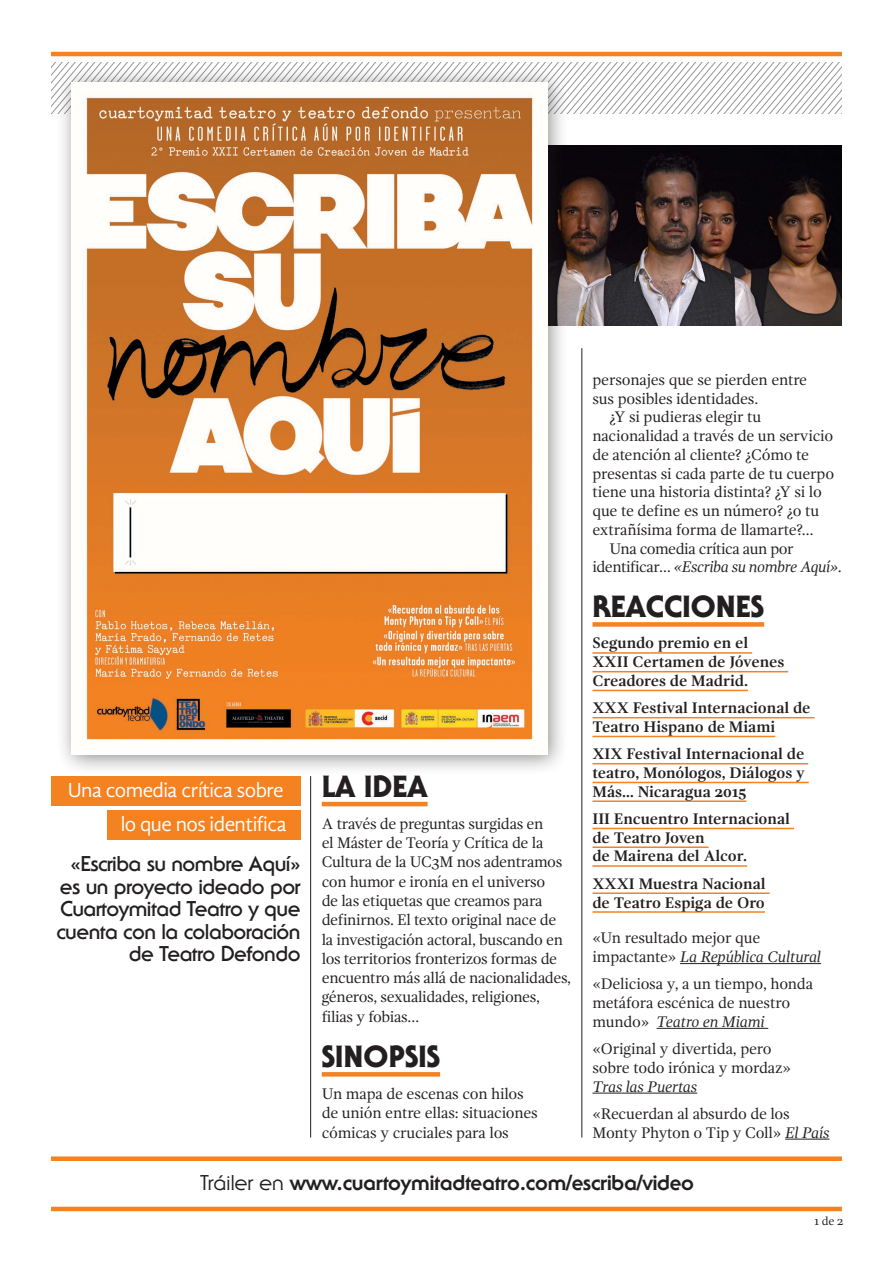
<style>
.page{position:relative;width:893px;height:1263px;background:#fff}
.page>*{position:absolute;margin:0;border:0;box-sizing:border-box;transform-origin:0 0}
._00_titulero_A4{font:800 30px "Serif Gothic Std";color:#231f20}
.t1{font:700 21px/22.5px "Serif Gothic Std";letter-spacing:-.025em;color:#231f20;text-align:right}
.t2{font:800 21px "Serif Gothic Std";letter-spacing:-.01em;color:#231f20}
.t3{font:21px/33.9px "Gandhi Sans";letter-spacing:-.025em;color:#fff;text-align:right}
._00_texto_A4{font:15.75px/18.8px "Gandhi Serif";letter-spacing:-.02em;color:#231f20}
._00_texto_A4-2{font:700 15.75px/18.8px "Gandhi Serif";letter-spacing:-.005em;color:#231f20}
._00_texto_A4-3{font:12px "Gandhi Serif";color:#231f20}
.s1{font-style:italic}
.s2{font-weight:400}
</style>
<div class="page">
<svg style="left:51px;top:63px;width:791px;height:51px"></svg>
<hr style="left:51px;top:52px;width:791px;height:4px;background:#f58220">
<hr style="left:51px;top:1207px;width:791px;height:4px;background:#f58220">
<hr style="left:582px;top:348px;width:1px;height:789px;background:#231f20">
<hr style="left:310px;top:776px;width:1px;height:361px;background:#231f20">
<hr style="left:322px;top:802px;width:106px;height:4px;background:#f58220">
<svg style="left:322px;top:1072px;width:118px;height:4px"></svg>
<div style="left:592px;top:622px;width:172px;height:5px;background:#f58220"></div>
<hr style="left:592px;top:652px;width:160px;height:2px;background:#f58220">
<hr style="left:592px;top:671px;width:196px;height:1px;background:#f58220">
<hr style="left:592px;top:690px;width:156px;height:1px;background:#f58220">
<hr style="left:592px;top:717px;width:222px;height:1px;background:#f58220">
<hr style="left:592px;top:736px;width:183px;height:1px;background:#f58220">
<hr style="left:592px;top:763px;width:216px;height:1px;background:#f58220">
<hr style="left:592px;top:782px;width:217px;height:1px;background:#f58220">
<hr style="left:592px;top:800px;width:154px;height:2px;background:#f58220">
<hr style="left:592px;top:828px;width:202px;height:1px;background:#f58220">
<hr style="left:592px;top:846px;width:116px;height:2px;background:#f58220">
<hr style="left:592px;top:865px;width:155px;height:2px;background:#f58220">
<hr style="left:592px;top:892px;width:177px;height:2px;background:#f58220">
<hr style="left:592px;top:911px;width:173px;height:2px;background:#f58220">
<hr style="left:680px;top:963px;width:141px;height:1px;background:#231f20">
<hr style="left:657px;top:1028px;width:111px;height:1px;background:#231f20">
<hr style="left:592px;top:1093px;width:105px;height:1px;background:#231f20">
<hr style="left:785px;top:1139px;width:44px;height:1px;background:#231f20">
<img style="left:569px;top:146px;width:273px;height:180px">
<div style="left:51px;top:776px;width:249px;height:30px;background:#f58220"></div>
<div style="left:107px;top:810px;width:193px;height:30px;background:#f58220"></div>
<div style="left:56px;top:66px;width:513px;height:710px;background:#231f20;opacity:.5"></div>
<img style="left:72px;top:82px;width:475px;height:672px">
<div style="left:51px;top:1156px;width:791px;height:5px;background:#f58220"></div>
<p class="t3" style="left:68px;top:773px;width:221px">Una comedia crítica sobre lo que nos identifica</p>
<p class="t1" style="left:56px;top:853px;width:246px">«Escriba su nombre Aquí» es un proyecto ideado por<br>Cuartoymitad Teatro y que cuenta con la colaboración de Teatro Defondo</p>
<p class="_00_titulero_A4" style="left:322px;top:767px;width:107px">LA IDEA</p>
<p class="_00_texto_A4" style="left:322px;top:814px;width:251px;line-height:19.4px">A través de preguntas surgidas en<br>el Máster de Teoría y Crítica de la Cultura de la UC3M nos adentramos con humor e ironía en el universo<br>de las etiquetas que creamos para definirnos. El texto original nace de la investigación actoral, buscando en los territorios fronterizos formas de encuentro más allá de nacionalidades, géneros, sexualidades, religiones, filias y fobias…</p>
<p class="_00_titulero_A4" style="left:322px;top:1037px;width:120px">SINOPSIS</p>
<p class="_00_texto_A4" style="left:322px;top:1084px;width:218px;line-height:19.4px">Un mapa de escenas con hilos de unión entre ellas: situaciones cómicas y cruciales para los</p>
<p class="_00_texto_A4" style="left:592px;top:370px;width:216px">personajes que se pierden entre sus posibles identidades.</p>
<p class="_00_texto_A4" style="left:592px;top:408px;width:243px;text-indent:17px">¿Y si pudieras elegir tu nacionalidad a través de un servicio de atención al cliente? ¿Cómo te presentas si cada parte de tu cuerpo tiene una historia distinta? ¿Y si lo que te define es un número? ¿o tu extrañísima forma de llamarte?…</p>
<p class="_00_texto_A4" style="left:592px;top:539px;width:251px;text-indent:17px">Una comedia crítica aun por identificar… <span class="s1">«Escriba su nombre Aquí».</span></p>
<p class="_00_titulero_A4" style="left:592px;top:588px;width:173px">REACCIONES</p>
<p class="_00_texto_A4-2" style="left:592px;top:634px;width:193px">Segundo premio en el<br>XXII Certamen de Jóvenes<br>Creadores de Madrid.</p>
<p class="_00_texto_A4-2" style="left:592px;top:698px;width:220px">XXX Festival Internacional de<br>Teatro Hispano de Miami</p>
<p class="_00_texto_A4-2" style="left:592px;top:744px;width:214px;text-align:justify">XIX Festival Internacional de teatro, Monólogos, Diálogos y Más… Nicaragua 2015</p>
<p class="_00_texto_A4-2" style="left:592px;top:809px;width:199px">III Encuentro Internacional de Teatro Joven<br>de Mairena del Alcor.</p>
<p class="_00_texto_A4-2" style="left:592px;top:874px;width:175px">XXXI Muestra Nacional de Teatro Espiga de Oro</p>
<p class="_00_texto_A4" style="left:592px;top:929px;width:230px">«Un resultado mejor que impactante» <span class="s1">La República Cultural</span></p>
<p class="_00_texto_A4" style="left:592px;top:975px;width:222px">«Deliciosa y, a un tiempo, honda metáfora escénica de nuestro mundo» <span class="s1">Teatro en Miami</span></p>
<p class="_00_texto_A4" style="left:592px;top:1039px;width:200px">«Original y divertida, pero sobre todo irónica y mordaz»<br><span class="s1">Tras las Puertas</span></p>
<p class="_00_texto_A4" style="left:592px;top:1104px;width:238px">«Recuerdan al absurdo de los<br>Monty Phyton o Tip y Coll» <span class="s1">El País</span></p>
<p class="t2" style="left:201px;top:1169px;width:495px"><span class="s2">Tráiler en</span> www.cuartoymitadteatro.com/escriba/video</p>
<p class="_00_texto_A4-3" style="left:814px;top:1214px;width:31px">1 de 2</p>
</div>
